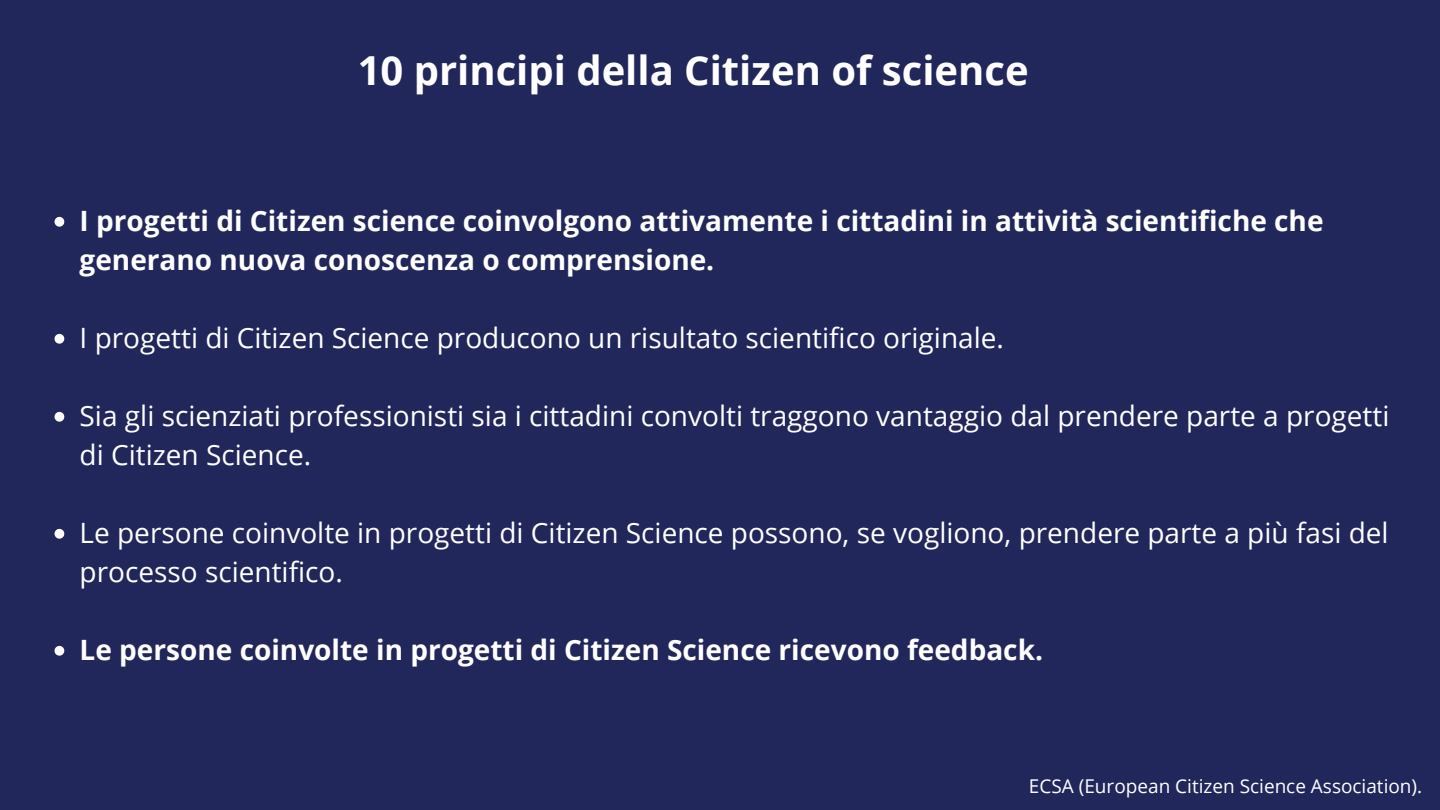
<style>
.page{position:relative;width:1440px;height:810px;background:#21275a}
.page>*{position:absolute;margin:0;border:0;box-sizing:border-box;transform-origin:0 0}
.t1{font:700 40px "Open Sans";color:#fff}
.t2{font:28px/39px "Open Sans";color:#fff}
.t3{font:700 28px/39px "Open Sans";color:#fff}
.t4{font:19px "Open Sans";color:#fff}
</style>
<div class="page">
<svg style="left:55px;top:217px;width:9px;height:10px"></svg>
<svg style="left:55px;top:334px;width:9px;height:10px"></svg>
<svg style="left:55px;top:412px;width:9px;height:10px"></svg>
<svg style="left:55px;top:529px;width:9px;height:10px"></svg>
<svg style="left:55px;top:646px;width:9px;height:10px"></svg>
<p class="t1" style="left:358px;top:42px;width:673px">10 principi della Citizen of science</p>
<p class="t3" style="left:80px;top:201px;width:1245px">I progetti di Citizen science coinvolgono attivamente i cittadini in attività scientifiche che generano nuova conoscenza o comprensione.</p>
<p class="t2" style="left:80px;top:318px;width:926px">I progetti di Citizen Science producono un risultato scientifico originale.</p>
<p class="t2" style="left:80px;top:396px;width:1311px">Sia gli scienziati professionisti sia i cittadini convolti traggono vantaggio dal prendere parte a progetti di Citizen Science.</p>
<p class="t2" style="left:80px;top:513px;width:1311px">Le persone coinvolte in progetti di Citizen Science possono, se vogliono, prendere parte a più fasi del processo scientifico.</p>
<p class="t3" style="left:80px;top:630px;width:965px">Le persone coinvolte in progetti di Citizen Science ricevono feedback.</p>
<p class="t4" style="left:1029px;top:773px;width:395px">ECSA (European Citizen Science Association).</p>
</div>
